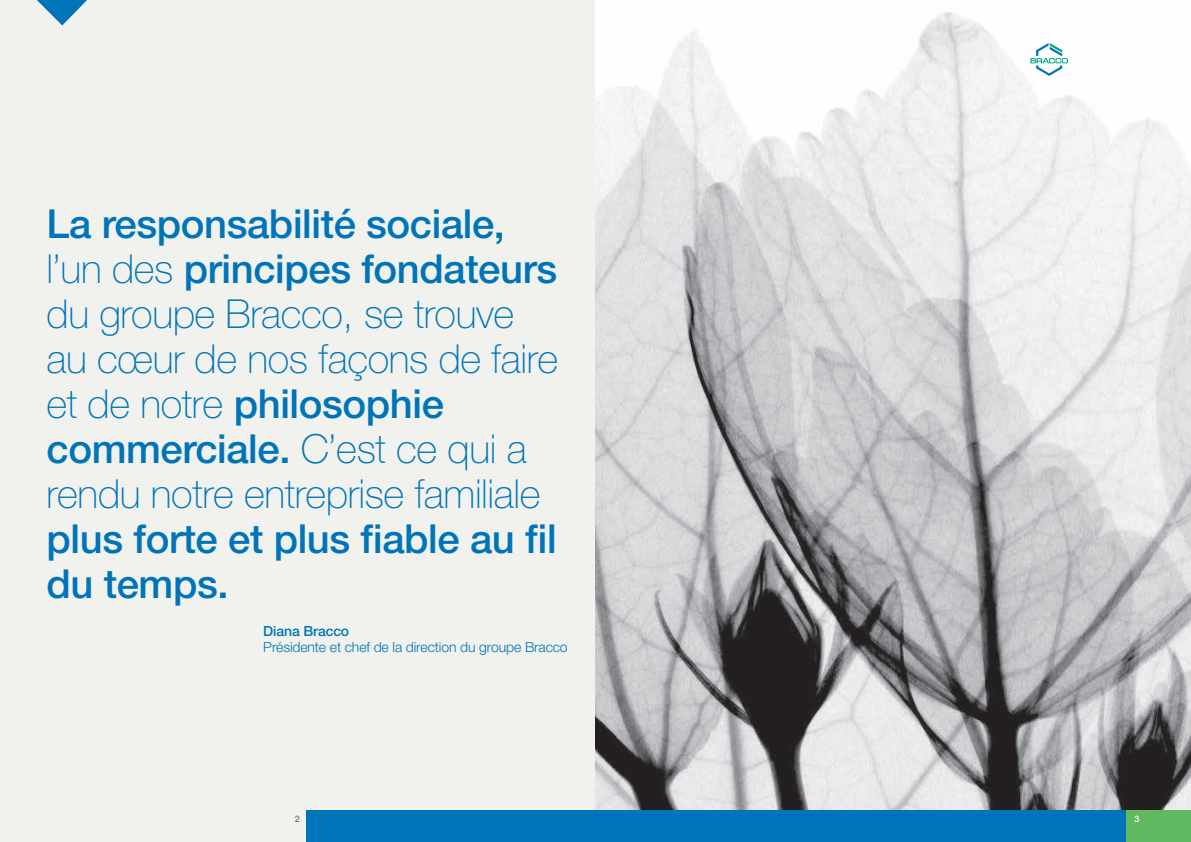
<style>
.page{position:relative;width:1191px;height:842px;background:#fff}
.page>*{position:absolute;margin:0;border:0;box-sizing:border-box;transform-origin:0 0}
.t1{font:100 40px/45px "Helvetica Neue LT Std";letter-spacing:-.01em;color:#0074b9}
.t2{font:500 40px/45px "Helvetica Neue LT Std";letter-spacing:-.01em;color:#0074b9}
.t3{font:300 14px "Helvetica Neue LT Std";letter-spacing:-.01em;color:#0074b9}
.t4{font:500 14px "Helvetica Neue LT Std";letter-spacing:-.01em;color:#0074b9}
.t5{font:500 9px "Helvetica Neue LT Std";color:#70797f}
.t6{font:500 9px "Helvetica Neue LT Std";color:#fff}
.s1{font-weight:500}
</style>
<div class="page">
<div style="left:0;top:0;width:595px;height:842px;background:#f1f2ed"></div>
<div style="left:306px;top:810px;width:289px;height:32px;background:#0074b9"></div>
<svg style="left:37px;top:0;width:50px;height:25px"></svg>
<img style="left:595px;top:12px;width:596px;height:798px">
<div style="left:595px;top:810px;width:596px;height:32px;background:#0074b9"></div>
<svg style="left:1029px;top:42px;width:40px;height:35px"></svg>
<div style="left:1126px;top:810px;width:65px;height:32px;background:#61b962"></div>
<p class="t1" style="left:47px;top:201px;width:513px"><span class="s1">La responsabilité sociale, </span>l’un des <span class="s1">principes fondateurs </span>du groupe Bracco, se trouve au cœur de nos façons de faire et de notre <span class="s1">philosophie commerciale.</span> C’est ce qui a rendu notre entreprise familiale</p>
<p class="t2" style="left:47px;top:515px;width:512px">plus forte et plus fiable au fil du temps.</p>
<p class="t4" style="left:263px;top:623px;width:87px">Diana Bracco</p>
<p class="t3" style="left:263px;top:639px;width:306px">Présidente et chef de la direction du groupe Bracco</p>
<p class="t5" style="left:295px;top:813px;width:7px">2</p>
<p class="t6" style="left:1135px;top:813px;width:7px">3</p>
</div>
